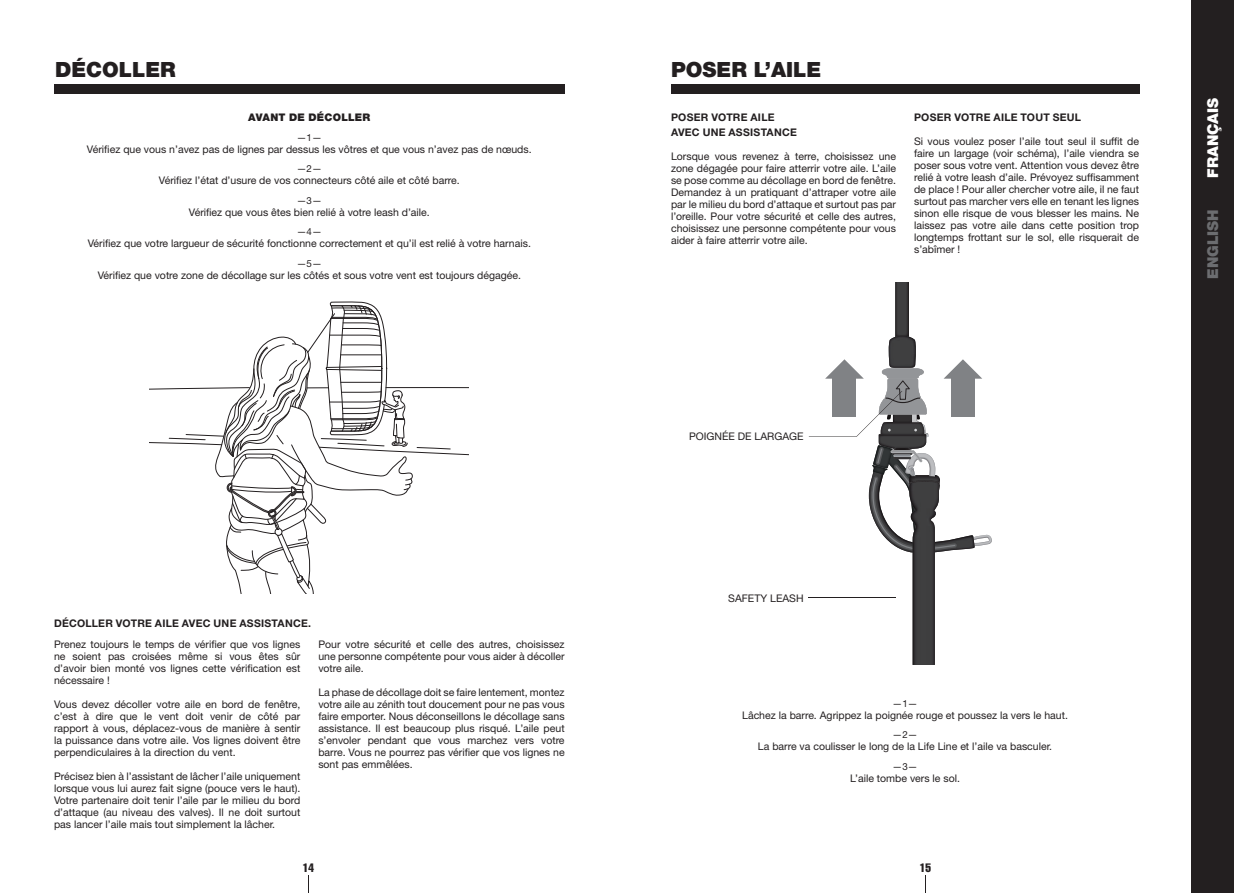
<style>
.page{position:relative;width:1234px;height:893px;background:#fff}
.page>*{position:absolute;margin:0;border:0;box-sizing:border-box;transform-origin:0 0}
.t1{font:900 21px "Helvetica Neue LT Std";color:#231f20}
.t2{font:900 15px "Helvetica Neue LT Std";color:#fff}
.t3{font:900 15px "Helvetica Neue LT Std";color:#6c6d70}
.t4{font:extra-condensed 12px "Helvetica";color:#231f20}
.t5{font:10.5px/12px "Helvetica Neue LT Std";color:#231f20;text-align:justify}
.t6{font:700 10.5px/15px "Helvetica Neue LT Std";letter-spacing:.025em;color:#231f20}
.t7{font:900 10.5px "Helvetica Neue LT Std";letter-spacing:.02em;color:#231f20}
.t8{font:9.75px "Helvetica Neue LT Std";color:#231f20}
</style>
<div class="page">
<svg style="left:150px;top:301px;width:318px;height:292px"></svg>
<img style="left:895px;top:282px;width:13px;height:54px">
<div style="left:1191px;top:0;width:42px;height:893px;background:#231f20"></div>
<div style="left:671px;top:84px;width:467px;height:10px;background:#231f20"></div>
<div style="left:54px;top:84px;width:510px;height:10px;background:#231f20"></div>
<svg style="left:308px;top:876px;width:1px;height:17px"></svg>
<svg style="left:925px;top:876px;width:1px;height:17px"></svg>
<svg style="left:808px;top:336px;width:183px;height:329px"></svg>
<hr style="left:808px;top:597px;width:87px;height:1px;background:#231f20">
<h1 class="t1" style="left:55px;top:57px;width:122px">DÉCOLLER</h1>
<h1 class="t1" style="left:671px;top:57px;width:152px">POSER L’AILE</h1>
<p class="t7" style="left:248px;top:111px;width:123px">AVANT DE DÉCOLLER</p>
<p class="t8" style="left:297px;top:131px;width:26px">—1—</p>
<p class="t5" style="left:87px;top:143px;width:446px">Vérifiez que vous n’avez pas de lignes par dessus les vôtres et que vous n’avez pas de nœuds.</p>
<p class="t8" style="left:297px;top:163px;width:26px">—2—</p>
<p class="t5" style="left:159px;top:174px;width:302px">Vérifiez l’état d’usure de vos connecteurs côté aile et côté barre.</p>
<p class="t8" style="left:297px;top:194px;width:26px">—3—</p>
<p class="t5" style="left:189px;top:206px;width:242px">Vérifiez que vous êtes bien relié à votre leash d’aile.</p>
<p class="t8" style="left:297px;top:226px;width:26px">—4—</p>
<p class="t5" style="left:88px;top:237px;width:444px">Vérifiez que votre largueur de sécurité fonctionne correctement et qu’il est relié à votre harnais.</p>
<p class="t8" style="left:297px;top:257px;width:26px">—5—</p>
<p class="t5" style="left:98px;top:269px;width:424px">Vérifiez que votre zone de décollage sur les côtés et sous votre vent est toujours dégagée.</p>
<p class="t6" style="left:671px;top:110px;width:127px">POSER VOTRE AILE<br>AVEC UNE ASSISTANCE</p>
<p class="t5" style="left:671px;top:150px;width:226px">Lorsque vous revenez à terre, choisissez une zone dégagée pour faire atterrir votre aile. L’aile se pose comme au décollage en bord de fenêtre.<br>Demandez à un pratiquant d’attraper votre aile par le milieu du bord d’attaque et surtout pas par l’oreille. Pour votre sécurité et celle des autres, choisissez une personne compétente pour vous aider à faire atterrir votre aile.</p>
<p class="t6" style="left:913px;top:110px;width:168px">POSER VOTRE AILE TOUT SEUL</p>
<p class="t5" style="left:913px;top:135px;width:226px">Si vous voulez poser l’aile tout seul il suffit de faire un largage (voir schéma), l’aile viendra se poser sous votre vent. Attention vous devez être relié à votre leash d’aile. Prévoyez suffisamment de place ! Pour aller chercher votre aile, il ne faut surtout pas marcher vers elle en tenant les lignes sinon elle risque de vous blesser les mains. Ne laissez pas votre aile dans cette position trop longtemps frottant sur le sol, elle risquerait de s’abîmer !</p>
<p class="t5" style="left:688px;top:430px;width:116px">POIGNÉE DE LARGAGE</p>
<p class="t6" style="left:54px;top:616px;width:259px">DÉCOLLER VOTRE AILE AVEC UNE ASSISTANCE.</p>
<p class="t5" style="left:728px;top:592px;width:77px">SAFETY LEASH</p>
<p class="t5" style="left:54px;top:638px;width:248px">Prenez toujours le temps de vérifier que vos lignes ne soient pas croisées même si vous êtes sûr d’avoir bien monté vos lignes cette vérification est nécessaire !</p>
<p class="t5" style="left:54px;top:698px;width:248px">Vous devez décoller votre aile en bord de fenêtre, c’est à dire que le vent doit venir de côté par rapport à vous, déplacez-vous de manière à sentir la puissance dans votre aile. Vos lignes doivent être perpendiculaires à la direction du vent.</p>
<p class="t5" style="left:54px;top:770px;width:248px">Précisez bien à l’assistant de lâcher l’aile uniquement lorsque vous lui aurez fait signe (pouce vers le haut).<br>Votre partenaire doit tenir l’aile par le milieu du bord d’attaque (au niveau des valves). Il ne doit surtout pas lancer l’aile mais tout simplement la lâcher.</p>
<p class="t5" style="left:318px;top:638px;width:248px">Pour votre sécurité et celle des autres, choisissez une personne compétente pour vous aider à décoller votre aile.</p>
<p class="t5" style="left:318px;top:686px;width:248px">La phase de décollage doit se faire lentement, montez votre aile au zénith tout doucement pour ne pas vous faire emporter. Nous déconseillons le décollage sans assistance. Il est beaucoup plus risqué. L’aile peut s’envoler pendant que vous marchez vers votre barre. Vous ne pourrez pas vérifier que vos lignes ne sont pas emmêlées.</p>
<p class="t8" style="left:892px;top:697px;width:26px">—1—</p>
<p class="t5" style="left:742px;top:709px;width:327px">Lâchez la barre. Agrippez la poignée rouge et poussez la vers le haut.</p>
<p class="t8" style="left:892px;top:729px;width:26px">—2—</p>
<p class="t5" style="left:757px;top:740px;width:296px">La barre va coulisser le long de la Life Line et l’aile va basculer.</p>
<p class="t8" style="left:892px;top:760px;width:26px">—3—</p>
<p class="t5" style="left:849px;top:772px;width:111px">L’aile tombe vers le sol.</p>
<p class="t4" style="left:303px;top:860px;width:13px">14</p>
<p class="t4" style="left:919px;top:860px;width:13px">15</p>
<h2 class="t2" style="left:1203px;top:178px;width:81px;rotate:-90deg">FRANÇAIS</h2>
<h2 class="t3" style="left:1203px;top:279px;width:71px;rotate:-90deg">ENGLISH</h2>
</div>
